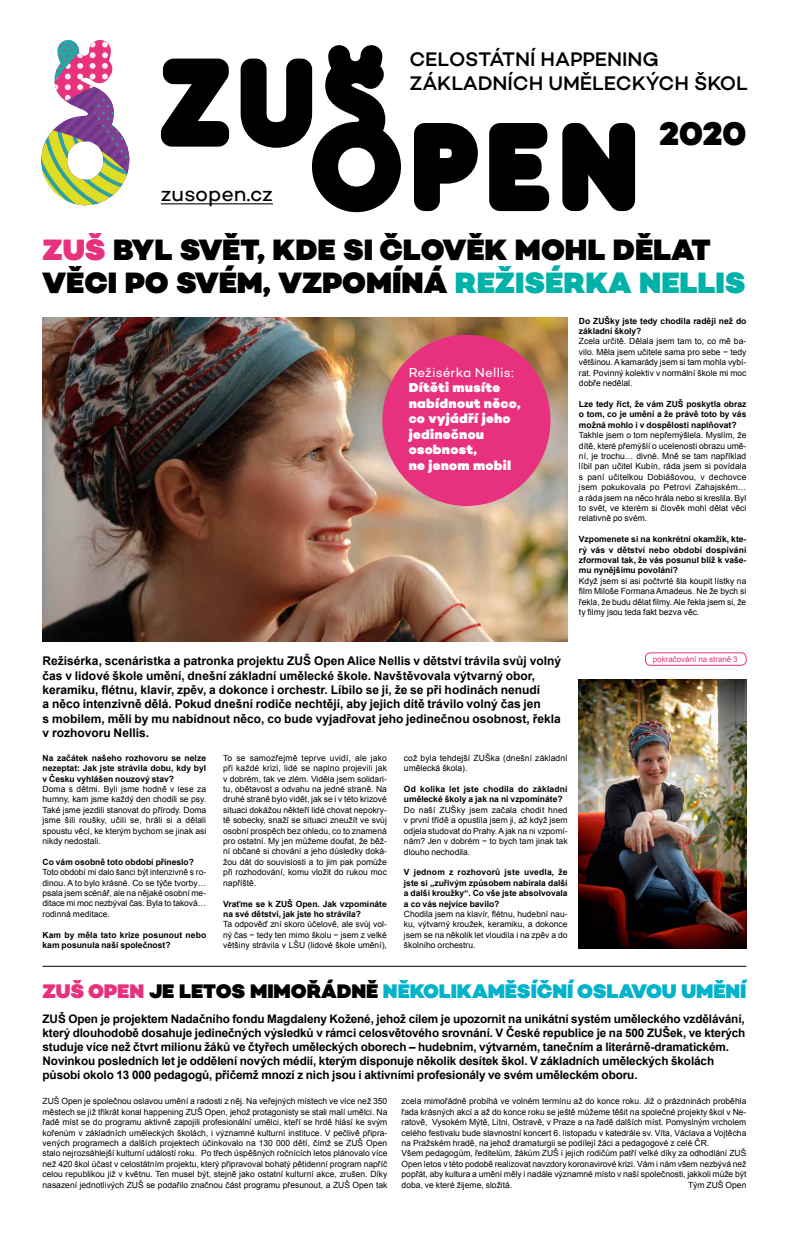
<style>
.page{position:relative;width:789px;height:1234px;background:#fff}
.page>*{position:absolute;margin:0;border:0;box-sizing:border-box;transform-origin:0 0}
.t1{font:900 33.3px "Campton W00";color:#000}
.t2{font:900 30px/33px "Campton W00";color:#000}
.t3{font:21.6px "Campton W00";letter-spacing:-.01em;color:#000}
.t4{font:900 20px "Campton W00";letter-spacing:-.005em;color:#00b3cb}
.t5{font:500 20px/24px "Campton W00";letter-spacing:-.005em;color:#000}
.t6{font:900 13.3px/15.5px "Campton W00";letter-spacing:.02em;color:#fff}
.t7{font:13.3px "Campton W00";letter-spacing:.015em;color:#fff}
.t8{font:700 12px/14.4px "Arial";color:#000}
.t9{font:700 11.8px/14.1px "Arial";letter-spacing:-.01em;color:#000}
.t10{font:8.5px/10.4px "Arial";color:#000;text-align:justify}
.t11{font:700 8.5px/10.4px "Arial";color:#000;text-align:justify}
.t12{font:700 8.5px/10.4px "Arial";letter-spacing:.02em;color:#000}
.t13{font:8px "Arial";color:#e8317e}
.s1{color:#e8317e}
.s2{color:#00b1a8}
.s3{color:#000}
</style>
<div class="page">
<svg style="left:562px;top:123px;width:72px;height:88px"></svg>
<svg style="left:489px;top:123px;width:59px;height:88px"></svg>
<svg style="left:414px;top:123px;width:63px;height:88px"></svg>
<svg style="left:240px;top:45px;width:161px;height:167px"></svg>
<svg style="left:161px;top:59px;width:68px;height:88px"></svg>
<svg style="left:41px;top:40px;width:88px;height:165px"></svg>
<hr style="left:43px;top:965px;width:703px;height:1px;background:#000">
<hr style="left:161px;top:203px;width:112px;height:1px;background:#000">
<img style="left:578px;top:679px;width:168px;height:269px">
<img style="left:43px;top:317px;width:524px;height:324px">
<div style="left:382px;top:335px;width:168px;height:171px;background:#e8317e;border-radius:50%"></div>
<div style="left:644px;top:652px;width:102px;height:13px;border:1px solid #e8317e;border-radius:5px"></div>
<h3 class="t3" style="left:161px;top:180px;width:113px">zusopen.cz</h3>
<h3 class="t5" style="left:409px;top:47px;width:340px">CELOSTÁTNÍ HAPPENING<br>ZÁKLADNÍCH UMĚLECKÝCH ŠKOL</h3>
<h1 class="t1" style="left:658px;top:112px;width:89px">2020</h1>
<h2 class="t2" style="left:43px;top:233px;width:704px"><span class="s1">ZUŠ</span> BYL SVĚT, KDE SI ČLOVĚK MOHL DĚLAT<br>VĚCI PO SVÉM, VZPOMÍNÁ <span class="s2">REŽISÉRKA NELLIS</span></h2>
<h3 class="t7" style="left:408px;top:364px;width:106px">Režisérka Nellis:</h3>
<h3 class="t6" style="left:408px;top:380px;width:113px">Dítěti musíte nabídnout něco, co vyjádří jeho jedinečnou osobnost,<br>ne jenom mobil</h3>
<p class="t11" style="left:578px;top:315px;width:169px">Do ZUŠky jste tedy chodila raději než do základní školy?</p>
<p class="t10" style="left:578px;top:336px;width:169px">Zcela určitě. Dělala jsem tam to, co mě ba&shy;vilo. Měla jsem učitele sama pro sebe − tedy většinou. Akamarády jsem si tam mohla vybí&shy;rat. Povinný kolektiv v normální škole mi moc dobře nedělal.</p>
<p class="t11" style="left:578px;top:399px;width:169px">Lze tedy říct, že vám ZUŠ poskytla obraz o tom, co je umění a že právě toto by vás možná mohlo i v dospělosti naplňovat?</p>
<p class="t10" style="left:578px;top:430px;width:169px">Takhle jsem o tom nepřemýšlela. Myslím, že dítě, které přemýšlí o ucelenosti obrazu umě&shy;ní, je trochu… divné. Mně se tam například líbil pan učitel Kubín, ráda jsem si povídala s paní učitelkou Dobiášovou, v dechovce jsem pokukovala po Petrovi Zahajském… a ráda jsem na něco hrála nebo si kreslila. Byl to svět, ve kterém si člověk mohl dělat věci relativně po svém.</p>
<p class="t11" style="left:578px;top:534px;width:169px">Vzpomenete si na konkrétní okamžik, kte&shy;rý vás v dětství nebo období dospívání zformoval tak, že vás posunul blíž k vaše&shy;mu nynějšímu povolání?</p>
<p class="t10" style="left:578px;top:575px;width:169px">Když jsem si asi počtvrté šla koupit lístky na film Miloše Formana Amadeus. Ne že bych si řekla, že budu dělat filmy. Ale řekla jsem si, že ty filmy jsou teda fakt bezva věc.</p>
<p class="t8" style="left:43px;top:654px;width:519px">Režisérka, scenáristka a patronka projektu ZUŠ Open Alice Nellis v dětství trávila svůj volný čas v lidové škole umění, dnešní základní umělecké škole. Navštěvovala výtvarný obor, keramiku, flétnu, klavír, zpěv, a dokonce i orchestr. Líbilo se jí, že se při hodinách nenudí<br>a něco intenzivně dělá. Pokud dnešní rodiče nechtějí, aby jejich dítě trávilo volný čas jen<br>s mobilem, měli by mu nabídnout něco, co bude vyjadřovat jeho jedinečnou osobnost, řekla v rozhovoru Nellis.</p>
<p class="t13" style="left:652px;top:653px;width:86px">pokračování na straně 3</p>
<p class="t11" style="left:43px;top:752px;width:165px">Na začátek našeho rozhovoru se nelze nezeptat: Jak jste strávila dobu, kdy byl v Česku vyhlášen nouzový stav?</p>
<p class="t10" style="left:43px;top:783px;width:165px">Doma s dětmi. Byli jsme hodně v lese za humny, kam jsme každý den chodili se psy.<br>Také jsme jezdili stanovat do přírody. Doma jsme šili roušky, učili se, hráli si a dělali spoustu věcí, ke kterým bychom se jinak asi nikdy nedostali.</p>
<p class="t11" style="left:43px;top:856px;width:153px">Co vám osobně toto období přineslo?</p>
<p class="t10" style="left:43px;top:866px;width:165px">Toto období mi dalo šanci být intenzivně s ro&shy;dinou. A to bylo krásné. Co se týče tvorby… psala jsem scénář, ale na nějaké osobní me&shy;ditace mi moc nezbýval čas. Byla to taková… rodinná meditace.</p>
<p class="t11" style="left:43px;top:929px;width:165px">Kam by měla tato krize posunout nebo kam posunula naši společnost?</p>
<p class="t10" style="left:223px;top:752px;width:165px">To se samozřejmě teprve uvidí, ale jako při každé krizi, lidé se naplno projevili jak v dobrém, tak ve zlém. Viděla jsem solidari&shy;tu, obětavost a odvahu na jedné straně. Na druhé straně bylo vidět, jak se i v této krizové situaci dokážou někteří lidé chovat nepokry&shy;tě sobecky, snaží se situaci zneužít ve svůj osobní prospěch bez ohledu, co to znamená pro ostatní. My jen můžeme doufat, že běž&shy;ní občané si chování a jeho důsledky doká&shy;žou dát do souvislosti a to jim pak pomůže při rozhodování, komu vložit do rukou moc napříště.</p>
<p class="t11" style="left:223px;top:898px;width:165px">Vraťme se k ZUŠ Open. Jak vzpomínáte na své dětství, jak jste ho strávila?</p>
<p class="t10" style="left:223px;top:919px;width:165px">Ta odpověď zní skoro účelově, ale svůj vol&shy;ný čas − tedy ten mimo školu − jsem z velké většiny strávila v LŠU (lidové škole umění),</p>
<p class="t10" style="left:403px;top:752px;width:165px">což byla tehdejší ZUŠka (dnešní základní umělecká škola).</p>
<p class="t12" style="left:403px;top:784px;width:165px">Od kolika let jste chodila do základní umělecké školy a jak na ni vzpomínáte?</p>
<p class="t10" style="left:403px;top:804px;width:165px">Do naší ZUŠky jsem začala chodit hned v první třídě a opustila jsem ji, až když jsem odjela studovat do Prahy. Ajak na ni vzpomí&shy;nám? Jen v dobrém − to bych tam jinak tak dlouho nechodila.</p>
<p class="t11" style="left:403px;top:867px;width:165px">V jednom z rozhovorů jste uvedla, že jste si „zuřivým způsobem nabírala další a další kroužky“. Co vše jste absolvovala a co vás nejvíce bavilo?</p>
<p class="t10" style="left:403px;top:908px;width:165px">Chodila jsem na klavír, flétnu, hudební nau&shy;ku, výtvarný kroužek, keramiku, a dokonce jsem se na několik let vloudila i na zpěv a do školního orchestru.</p>
<h3 class="t4" style="left:43px;top:978px;width:705px"><span class="s1">ZUŠ OPEN</span> <span class="s3">JE LETOS MIMOŘÁDNĚ</span> NĚKOLIKAMĚSÍČNÍ OSLAVOU UMĚNÍ</h3>
<p class="t9" style="left:43px;top:1011px;width:704px">ZUŠ Open je projektem Nadačního fondu Magdaleny Kožené, jehož cílem je upozornit na unikátní systém uměleckého vzdělávání, který dlouhodobě dosahuje jedinečných výsledků v rámci celosvětového srovnání. V České republice je na 500 ZUŠek, ve kterých studuje více než čtvrt milionu žáků ve čtyřech uměleckých oborech – hudebním, výtvarném, tanečním a literárně-dramatickém.<br>Novinkou posledních let je oddělení nových médií, kterým disponuje několik desítek škol. V základních uměleckých školách působí okolo 13 000 pedagogů, přičemž mnozí z nich jsou i aktivními profesionály ve svém uměleckém oboru.</p>
<p class="t10" style="left:43px;top:1095px;width:346px">ZUŠ Open je společnou oslavou umění a radosti z něj. Na veřejných místech ve více než 350 městech se již třikrát konal happening ZUŠ Open, jehož protagonisty se stali malí umělci. Na řadě míst se do programu aktivně zapojili profesionální umělci, kteří se hrdě hlásí ke svým kořenům v základních uměleckých školách, i významné kulturní instituce. V pečlivě připra&shy;vených programech a dalších projektech účinkovalo na 130 000 dětí, čímž se ZUŠ Open stalo nejrozsáhlejší kulturní událostí roku. Po třech úspěšných ročnících letos plánovalo více než 420 škol účast v celostátním projektu, který připravoval bohatý pětidenní program napříč celou republikou již v květnu. Ten musel být, stejně jako ostatní kulturní akce, zrušen. Díky nasazení jednotlivých ZUŠ se podařilo značnou část programu přesunout, a ZUŠ Open tak</p>
<p class="t10" style="left:401px;top:1095px;width:346px;text-align:left">zcela mimořádně probíhá ve volném termínu až do konce roku. Již o prázdninách proběhla řada krásných akcí a až do konce roku se ještě můžeme těšit na společné projekty škol v Ne&shy;ratově, Vysokém Mýtě, Litni, Ostravě, v Praze a na řadě dalších míst. Pomyslným vrcholem celého festivalu bude slavnostní koncert 6. listopadu v katedrále sv. Víta, Václava a Vojtěcha na Pražském hradě, na jehož dramaturgii se podílejí žáci a pedagogové z celé ČR.<br>Všem pedagogům, ředitelům, žákům ZUŠ i jejich rodičům patří velké díky za odhodlání ZUŠ Open letos v této podobě realizovat navzdory koronavirové krizi. Vám i nám všem nezbývá než popřát, aby kultura a umění měly i nadále významné místo v naší společnosti, jakkoli může být doba, ve které žijeme, složitá.</p>
<p class="t10" style="left:687px;top:1179px;width:60px">Tým ZUŠ Open</p>
</div>
